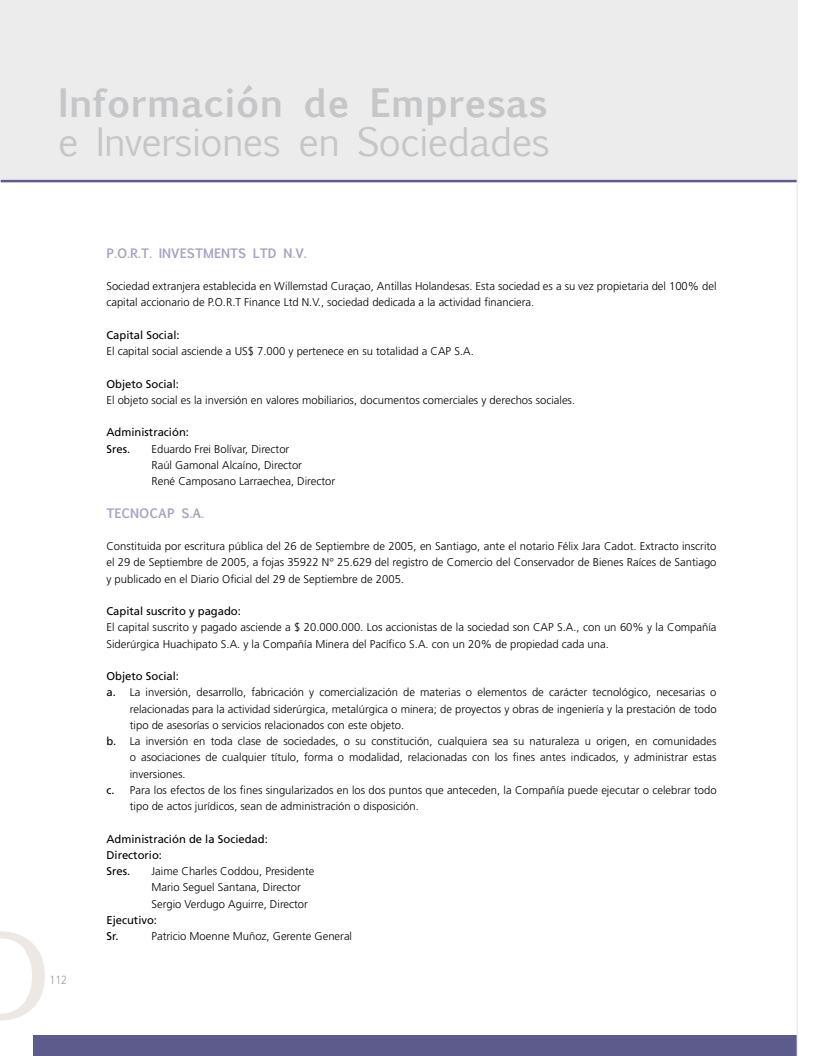
<style>
.page{position:relative;width:823px;height:1056px;background:#fff}
.page>*{position:absolute;margin:0;border:0;box-sizing:border-box;transform-origin:0 0}
.t1{font:37.5px "Euphemia UCAS";letter-spacing:-.02em;color:#c5c6c8}
.t2{font:700 37.5px "Euphemia UCAS";color:#c5c6c8}
.t3{font:700 12.5px "Euphemia UCAS";color:#a7a5c3}
.t4{font:300 11.88px "Frutiger LT Std";color:#9c9d9f;scale:.9 1}
.t5{font:300 11.25px/16.2px "Frutiger LT Std";color:#000}
.t6{font:11.25px/16.2px "Frutiger LT Std";color:#000}
.s1{font-weight:400}
</style>
<div class="page">
<svg style="left:0;top:931px;width:45px;height:89px"></svg>
<div style="left:33px;top:1035px;width:789px;height:21px;background:#5d5b8b"></div>
<div style="left:0;top:0;width:822px;height:182px;background:#ececed"></div>
<hr style="left:1px;top:180px;width:821px;height:2px;background:#5d5b8b">
<svg style="left:796px;top:0;width:26px;height:1056px"></svg>
<h1 class="t2" style="left:58px;top:74px;width:490px">Información de Empresas</h1>
<h1 class="t1" style="left:58px;top:115px;width:493px">e Inversiones en Sociedades</h1>
<p class="t4" style="left:49px;top:973px;width:7px">112</p>
<p class="t3" style="left:106px;top:243px;width:202px">P.O.R.T. INVESTMENTS LTD N.V.</p>
<p class="t5" style="left:106px;top:278px;width:611px">Sociedad extranjera establecida en Willemstad Curaçao, Antillas Holandesas. Esta sociedad es a su vez propietaria del 1 00% del capital accionario de P.O.R.T Finance Ltd N.V., sociedad dedicada a la actividad financiera.</p>
<p class="t6" style="left:106px;top:327px;width:75px">Capital Social:</p>
<p class="t5" style="left:106px;top:343px;width:368px">El capital social asciende a US$ 7.000 y pertenece en su totalidad a CAP S.A.</p>
<p class="t6" style="left:106px;top:376px;width:74px">Objeto Social:</p>
<p class="t5" style="left:106px;top:392px;width:470px">El objeto social es la inversión en valores mobiliarios, documentos comerciales y derechos sociales.</p>
<p class="t6" style="left:106px;top:424px;width:84px">Administración:<br>Sres.</p>
<p class="t5" style="left:151px;top:441px;width:185px">Eduardo Frei Bolívar, Director<br>Raúl Gamonal Alcaíno, Director<br>René Camposano Larraechea, Director</p>
<p class="t3" style="left:106px;top:503px;width:99px">TECNOCAP S.A.</p>
<p class="t5" style="left:106px;top:538px;width:611px;text-align:justify">Constituida por escritura pública del 26 de Septiembre de 2005, en Santiago, ante el notario Félix Jara Cadot. Extracto inscrito el 29 de Septiembre de 2005, a fojas 35922 N° 25.629 del registro de Comercio del Conservador de Bienes Raíces de Santiago y publicado en el Diario Oficial del 29 de Septiembre de 2005.</p>
<p class="t6" style="left:106px;top:603px;width:136px">Capital suscrito y pagado:</p>
<p class="t5" style="left:106px;top:619px;width:611px">El capital suscrito y pagado asciende a $ 20.000.000. Los accionistas de la sociedad son CAP S.A., con un 60% y la Compañía<br>Siderúrgica Huachipato S.A. y la Compañía Minera del Pacífico S.A. con un 20% de propiedad cada una.</p>
<p class="t6" style="left:106px;top:668px;width:74px">Objeto Social:</p>
<p class="t5" style="left:106px;top:685px;width:611px"><span class="s1">a.</span> La inversión, desarrollo, fabricación y comercialización de materias o elementos de carácter tecnológico, necesarias o</p>
<p class="t5" style="left:130px;top:701px;width:588px">relacionadas para la actividad siderúrgica, metalúrgica o minera; de proyectos y obras de ingeniería y la prestación de todo</p>
<p class="t5" style="left:130px;top:717px;width:276px">tipo de asesorías o servicios relacionados con este objeto.</p>
<p class="t5" style="left:106px;top:733px;width:611px"><span class="s1">b.</span> La inversión en toda clase de sociedades, o su constitución, cualquiera sea su naturaleza u origen, en comunidades</p>
<p class="t5" style="left:130px;top:750px;width:588px">o asociaciones de cualquier título, forma o modalidad, relacionadas con los fines antes indicados, y administrar estas</p>
<p class="t5" style="left:130px;top:766px;width:57px">inversiones.</p>
<p class="t5" style="left:106px;top:782px;width:611px"><span class="s1">c.</span> Para los efectos de los fines singularizados en los dos puntos que anteceden, la Compañía puede ejecutar o celebrar todo</p>
<p class="t5" style="left:130px;top:798px;width:290px">tipo de actos jurídicos, sean de administración o disposición.</p>
<p class="t6" style="left:106px;top:831px;width:163px">Administración de la Sociedad:<br>Directorio:<br>Sres.</p>
<p class="t5" style="left:151px;top:863px;width:164px">Jaime Charles Coddou, Presidente<br>Mario Seguel Santana, Director<br>Sergio Verdugo Aguirre, Director</p>
<p class="t6" style="left:106px;top:912px;width:52px">Ejecutivo:<br>Sr.</p>
<p class="t5" style="left:151px;top:928px;width:202px">Patricio Moenne Muñoz, Gerente General</p>
</div>
